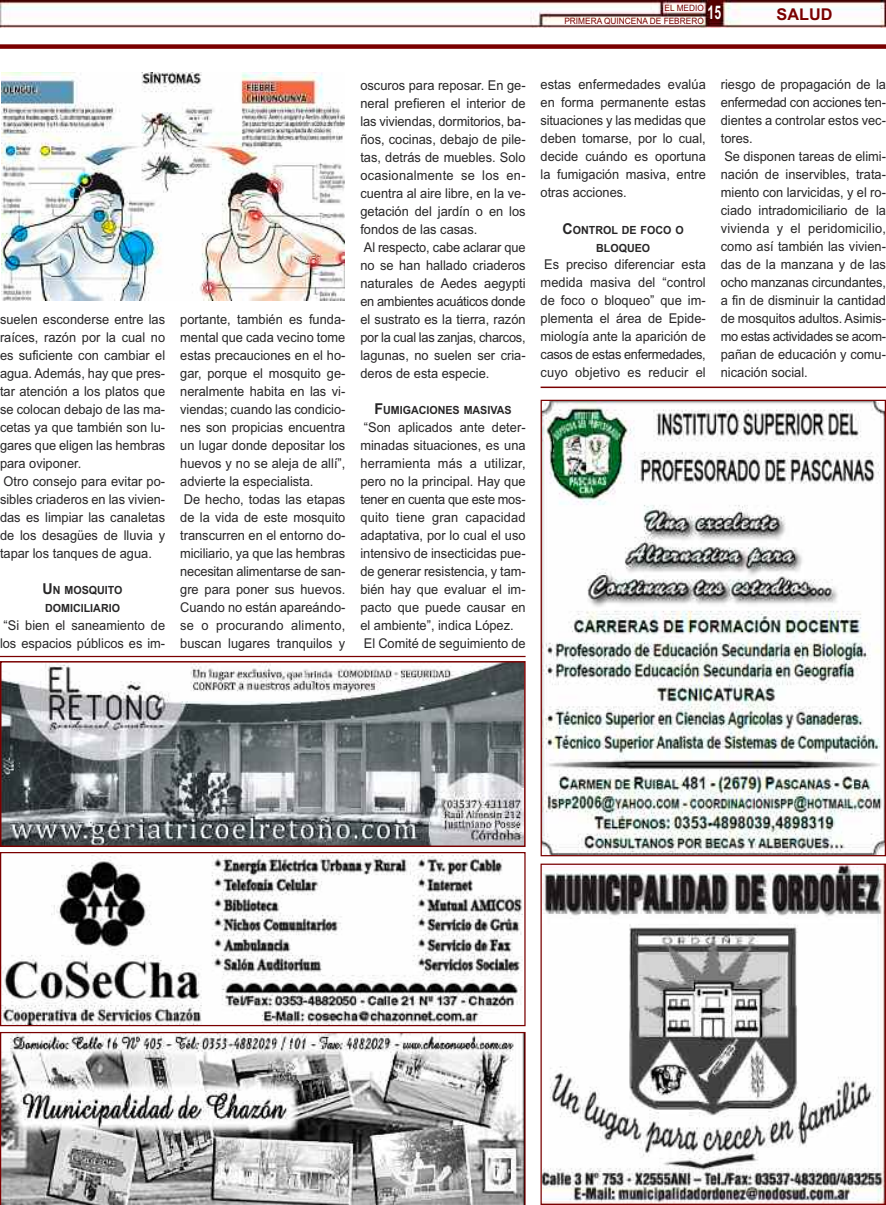
<style>
.page{position:relative;width:886px;height:1205px;background:#fff}
.page>*{position:absolute;margin:0;border:0;box-sizing:border-box;transform-origin:0 0}
.t1{font:700 16.25px "Arial";color:#7a0000}
.t2{font:13.5px/18px "Arial";color:#272627;scale:.95 1}
.t3{font:700 11.25px/18px "Arial";color:#272627;scale:.95 1}
.t4{font:8.75px/13.2px "Arial";color:#7a0000;scale:.95 1}
.s1{font-size:15px}
</style>
<div class="page">
<img style="left:0;top:0;width:886px;height:27px">
<img style="left:2px;top:855px;width:521px;height:169px">
<div style="left:0;top:852px;width:525px;height:174px;border:1px solid #7a0000"></div>
<hr style="left:0;top:656px;width:525px;height:1px;background:#7a0000">
<img style="left:542px;top:865px;width:342px;height:338px">
<div style="left:540px;top:863px;width:346px;height:342px;border:1px solid #7a0000"></div>
<svg style="left:0;top:1032px;width:525px;height:173px"></svg>
<img style="left:3px;top:664px;width:519px;height:180px">
<div style="left:0;top:661px;width:525px;height:186px;border:2px solid #7a0000"></div>
<div style="left:0;top:44px;width:886px;height:5px;background:#7a0000"></div>
<img style="left:542px;top:402px;width:342px;height:452px">
<div style="left:540px;top:400px;width:346px;height:456px;border:1px solid #7a0000"></div>
<img style="left:1px;top:73px;width:343px;height:227px">
<hr style="left:540px;top:386px;width:346px;height:2px;background:#7a0000">
<p class="t4" style="left:564px;top:1px;width:167px;text-indent:100px">EL MEDIO<br>PRIMERA QUINCENA DE FEBRERO <sup>15</sup></p>
<p class="t1" style="left:776px;top:5px;width:57px">SALUD</p>
<p class="t2" style="left:0;top:310px;width:175px">suelen esconderse entre las raíces, razón por la cual no es suficiente con cambiar el agua. Además, hay que pres&shy;tar atención a los platos que se colocan debajo de las ma&shy;cetas ya que también son lu&shy;gares que eligen las hembras para oviponer.<br>Otro consejo para evitar po&shy;sibles criaderos en las vivien&shy;das es limpiar las canaletas de los desagües de lluvia y tapar los tanques de agua.</p>
<p class="t3" style="left:43px;top:581px;width:86px"><span class="s1">U</span>N MOSQUITO<br>DOMICILIARIO</p>
<p class="t2" style="left:0;top:616px;width:175px">“Si bien el saneamiento de los espacios públicos es im-</p>
<p class="t2" style="left:180px;top:310px;width:175px">portante, también es funda&shy;mental que cada vecino tome estas precauciones en el ho&shy;gar, porque el mosquito ge&shy;neralmente habita en las vi&shy;viendas; cuando las condicio&shy;nes son propicias encuentra un lugar donde depositar los huevos y no se aleja de allí”, advierte la especialista.<br>De hecho, todas las etapas de la vida de este mosquito transcurren en el entorno do&shy;miciliario, ya que las hembras necesitan alimentarse de san&shy;gre para poner sus huevos.<br>Cuando no están apareándo&shy;se o procurando alimento, buscan lugares tranquilos y</p>
<p class="t2" style="left:360px;top:76px;width:175px">oscuros para reposar. En ge&shy;neral prefieren el interior de las viviendas, dormitorios, ba&shy;ños, cocinas, debajo de pile&shy;tas, detrás de muebles. Solo ocasionalmente se los en&shy;cuentra al aire libre, en la ve&shy;getación del jardín o en los fondos de las casas.<br>Al respecto, cabe aclarar que no se han hallado criaderos naturales de Aedes aegypti en ambientes acuáticos donde el sustrato es la tierra, razón por la cual las zanjas, charcos, lagunas, no suelen ser cria&shy;deros de esta especie.</p>
<p class="t3" style="left:374px;top:401px;width:146px"><span class="s1">F</span>UMIGACIONES MASIVAS</p>
<p class="t2" style="left:360px;top:418px;width:175px">“Son aplicados ante deter&shy;minadas situaciones, es una herramienta más a utilizar, pero no la principal. Hay que tener en cuenta que este mos&shy;quito tiene gran capacidad adaptativa, por lo cual el uso intensivo de insecticidas pue&shy;de generar resistencia, y tam&shy;bién hay que evaluar el im&shy;pacto que puede causar en el ambiente”, indica López.<br>El Comité de seguimiento de</p>
<p class="t2" style="left:540px;top:75px;width:175px;text-align:justify">estas enfermedades evalúa en forma permanente estas situaciones y las medidas que deben tomarse, por lo cual, decide cuándo es oportuna la fumigación masiva, entre otras acciones.</p>
<p class="t3" style="left:563px;top:221px;width:129px;text-align:center"><span class="s1">C</span>ONTROL DE FOCO O<br>BLOQUEO</p>
<p class="t2" style="left:540px;top:255px;width:175px;text-align:justify">Es preciso diferenciar esta medida masiva del “control de foco o bloqueo” que im&shy;plementa el área de Epide&shy;miología ante la aparición de casos de estas enfermedades, cuyo objetivo es reducir el</p>
<p class="t2" style="left:721px;top:75px;width:175px">riesgo de propagación de la enfermedad con acciones ten&shy;dientes a controlar estos vec&shy;tores.<br>Se disponen tareas de elimi&shy;nación de inservibles, trata&shy;miento con larvicidas, y el ro&shy;ciado intradomiciliario de la vivienda y el peridomicilio, como así también las vivien&shy;das de la manzana y de las ocho manzanas circundantes, a fin de disminuir la cantidad de mosquitos adultos. Asimis&shy;mo estas actividades se acom&shy;pañan de educación y comu&shy;nicación social.</p>
</div>
